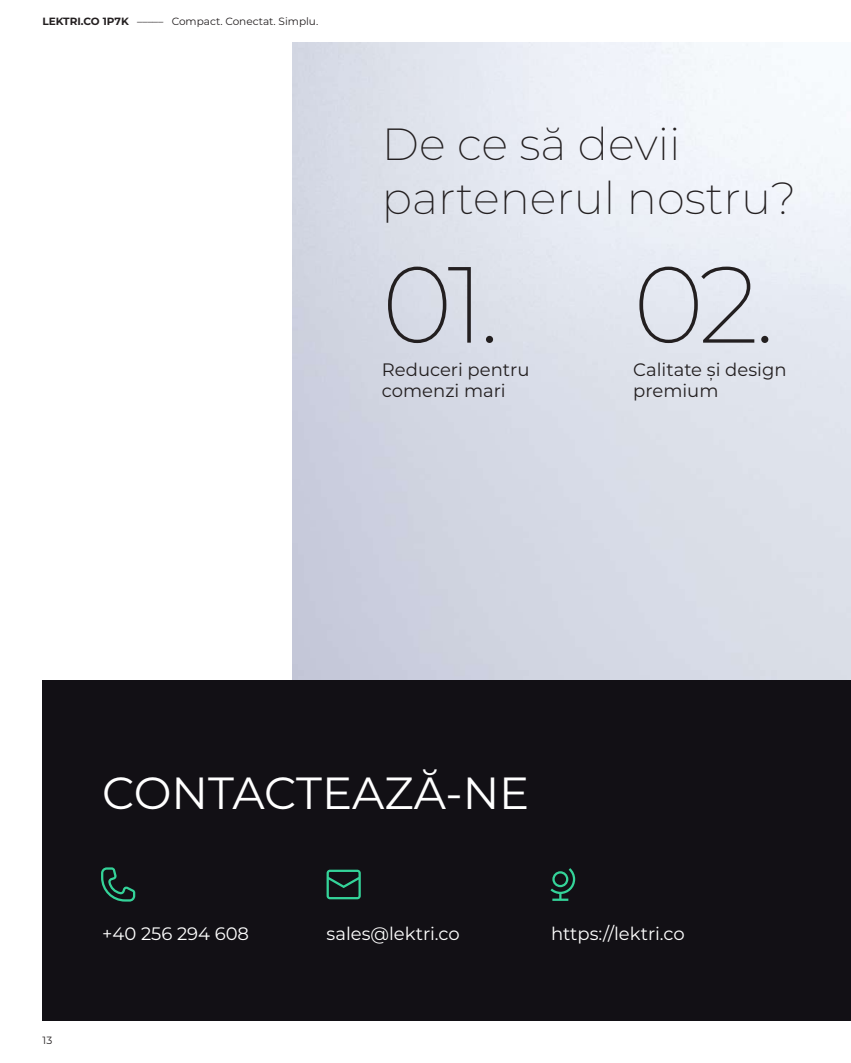
<style>
.page{position:relative;width:851px;height:1063px;background:#fff}
.page>*{position:absolute;margin:0;border:0;box-sizing:border-box;transform-origin:0 0}
.t1{font:200 108px "Montserrat";color:#231f20}
.t2{font:200 45px/54px "Montserrat";color:#231f20}
.t3{font:45px "Montserrat";color:#fff}
.t4{font:18px/21.6px "Montserrat";color:#231f20}
.t5{font:18px "Montserrat";color:#fff}
.t6{font:10.5px "Montserrat";color:#231f20}
.s1{font-weight:700}
</style>
<div class="page">
<div style="left:43px;top:680px;width:807px;height:340px;background:#121015"></div>
<svg style="left:101px;top:867px;width:34px;height:35px"></svg>
<svg style="left:550px;top:868px;width:25px;height:33px"></svg>
<svg style="left:326px;top:870px;width:35px;height:29px"></svg>
<p class="t6" style="left:43px;top:14px;width:277px"><span class="s1">LEKTRI.CO 1P7K</span> ––––– Compact. Conectat. Simplu.</p>
<h2 class="t2" style="left:382px;top:116px;width:415px">De ce să devii partenerul nostru?</h2>
<h1 class="t1" style="left:382px;top:232px;width:119px">01.</h1>
<p class="t4" style="left:382px;top:358px;width:149px">Reduceri pentru comenzi mari</p>
<h1 class="t1" style="left:633px;top:232px;width:143px">02.</h1>
<p class="t4" style="left:633px;top:358px;width:155px">Calitate și design premium</p>
<h2 class="t3" style="left:102px;top:762px;width:429px">CONTACTEAZĂ-NE</h2>
<p class="t6" style="left:43px;top:1034px;width:11px">13</p>
<p class="t5" style="left:102px;top:921px;width:148px">+40 256 294 608</p>
<p class="t5" style="left:326px;top:921px;width:135px">sales@lektri.co</p>
<p class="t5" style="left:551px;top:921px;width:135px">https://lektri.co</p>
</div>
